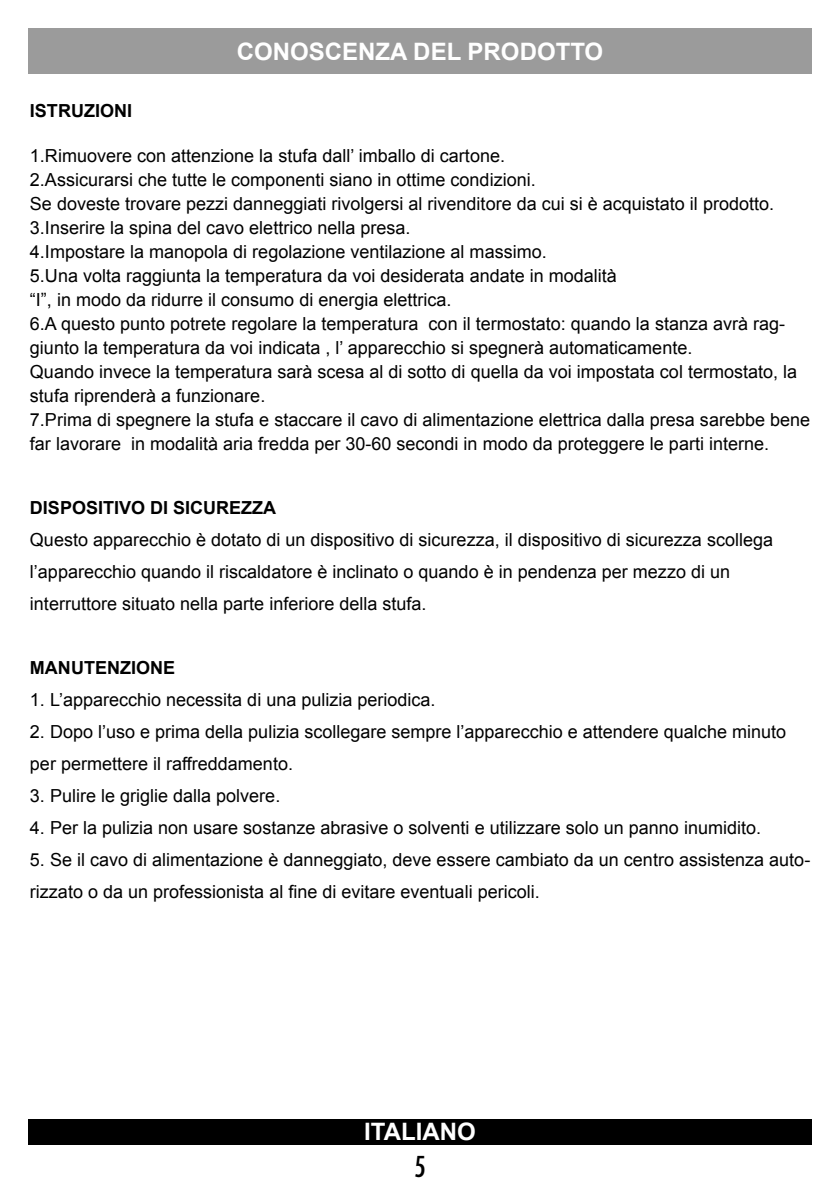
<style>
.page{position:relative;width:840px;height:1191px;background:#fff}
.page>*{position:absolute;margin:0;border:0;box-sizing:border-box;transform-origin:0 0}
.t1{font:500 condensed 28px "Futura";color:#000}
.t2{font:700 24px "Arial";color:#fff}
.t3{font:18px/24px "Arial";color:#000}
.t4{font:700 18px "Arial";color:#000}
</style>
<div class="page">
<div style="left:28px;top:1119px;width:783px;height:25px;background:#000"></div>
<div style="left:28px;top:28px;width:783px;height:46px;background:#9b9b9b"></div>
<h2 class="t2" style="left:236px;top:36px;width:368px">CONOSCENZA DEL PRODOTTO</h2>
<p class="t4" style="left:30px;top:98px;width:104px">ISTRUZIONI</p>
<p class="t3" style="left:30px;top:144px;width:781px">1.Rimuovere con attenzione la stufa dall’ imballo di cartone.<br>2.Assicurarsi che tutte le componenti siano in ottime condizioni.<br>Se doveste trovare pezzi danneggiati rivolgersi al rivenditore da cui si è acquistato il prodotto.<br>3.Inserire la spina del cavo elettrico nella presa.<br>4.Impostare la manopola di regolazione ventilazione al massimo.<br>5.Una volta raggiunta la temperatura da voi desiderata andate in modalità<br>“I”, in modo da ridurre il consumo di energia elettrica.<br>6.A questo punto potrete regolare la temperatura con il termostato: quando la stanza avrà rag&shy;giunto la temperatura da voi indicata , l’ apparecchio si spegnerà automaticamente.<br>Quando invece la temperatura sarà scesa al di sotto di quella da voi impostata col termostato, la stufa riprenderà a funzionare.<br>7.Prima di spegnere la stufa e staccare il cavo di alimentazione elettrica dalla presa sarebbe bene far lavorare in modalità aria fredda per 30-60 secondi in modo da proteggere le parti interne.</p>
<p class="t4" style="left:30px;top:496px;width:248px">DISPOSITIVO DI SICUREZZA</p>
<p class="t3" style="left:30px;top:524px;width:744px;line-height:32px">Questo apparecchio è dotato di un dispositivo di sicurezza, il dispositivo di sicurezza scollega l’apparecchio quando il riscaldatore è inclinato o quando è in pendenza per mezzo di un interruttore situato nella parte inferiore della stufa.</p>
<p class="t4" style="left:30px;top:656px;width:146px">MANUTENZIONE</p>
<p class="t3" style="left:30px;top:688px;width:407px">1. L’apparecchio necessita di una pulizia periodica.</p>
<p class="t3" style="left:30px;top:716px;width:757px;line-height:32px">2. Dopo l’uso e prima della pulizia scollegare sempre l’apparecchio e attendere qualche minuto per permettere il raffreddamento.</p>
<p class="t3" style="left:30px;top:784px;width:252px">3. Pulire le griglie dalla polvere.</p>
<p class="t3" style="left:30px;top:816px;width:732px">4. Per la pulizia non usare sostanze abrasive o solventi e utilizzare solo un panno inumidito.</p>
<p class="t3" style="left:30px;top:844px;width:781px;line-height:32px">5. Se il cavo di alimentazione è danneggiato, deve essere cambiato da un centro assistenza auto&shy;rizzato o da un professionista al fine di evitare eventuali pericoli.</p>
<h2 class="t2" style="left:364px;top:1116px;width:113px">ITALIANO</h2>
<h1 class="t1" style="left:414px;top:1148px;width:13px">5</h1>
</div>
